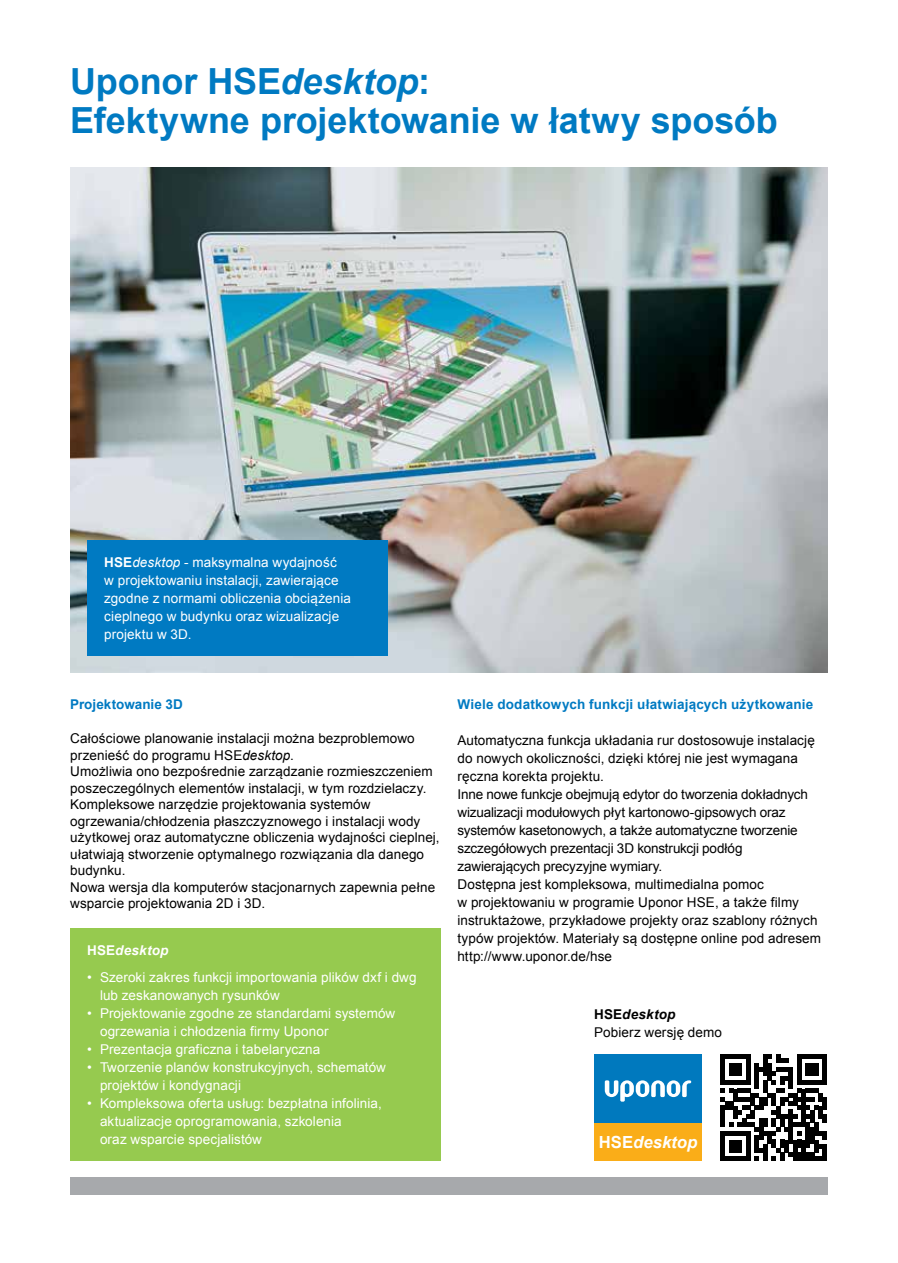
<style>
.page{position:relative;width:898px;height:1263px;background:#fff}
.page>*{position:absolute;margin:0;border:0;box-sizing:border-box;transform-origin:0 0}
.t1{font:700 36px/39px "Arial";letter-spacing:-.005em;color:#007ac2}
.t2{font:italic 700 16.65px "Arial";color:#fff}
.t3{font:13.5px/18px "Arial";letter-spacing:.005em;color:#000}
.t4{font:13.5px/18px "Arial";letter-spacing:.005em;color:#fff}
.t5{font:700 13.5px "Arial";letter-spacing:.015em;color:#007ac2}
.t6{font:italic 700 13.5px "Arial";letter-spacing:.015em;color:#fff}
.s1{font-style:italic}
.s2{font-weight:700}
.s3{font-style:normal}
.s4{font-weight:700;font-style:italic}
</style>
<div class="page">
<div style="left:70px;top:1178px;width:757px;height:17px;background:#a7a9ac"></div>
<div style="left:70px;top:928px;width:370px;height:233px;background:#96ca4f"></div>
<img style="left:70px;top:167px;width:757px;height:506px">
<div style="left:87px;top:540px;width:301px;height:116px;background:#007ac2"></div>
<div style="left:594px;top:1054px;width:107px;height:69px;background:#0079be"></div>
<div style="left:594px;top:1123px;width:107px;height:38px;background:#faad18"></div>
<svg style="left:604px;top:1080px;width:87px;height:22px"></svg>
<svg style="left:720px;top:1054px;width:106px;height:107px"></svg>
<h1 class="t1" style="left:70px;top:63px;width:709px">Uponor HSE<span class="s1">desktop</span>:<br>Efektywne projektowanie w łatwy sposób</h1>
<p class="t4" style="left:104px;top:553px;width:248px"><span class="s2">HSE</span><span class="s1">desktop</span> - maksymalna wydajność<br>w projektowaniu instalacji, zawierające zgodne z normami obliczenia obciążenia cieplnego w budynku oraz wizualizacje projektu w 3D.</p>
<p class="t5" style="left:70px;top:695px;width:114px">Projektowanie 3D</p>
<p class="t3" style="left:70px;top:730px;width:371px;line-height:16.5px">Całościowe planowanie instalacji można bezproblemowo przenieść do programu HSE<span class="s1">desktop</span>.<br>Umożliwia ono bezpośrednie zarządzanie rozmieszczeniem poszeczególnych elementów instalacji, w tym rozdzielaczy.<br>Kompleksowe narzędzie projektowania systemów ogrzewania/chłodzenia płaszczyznowego i instalacji wody użytkowej oraz automatyczne obliczenia wydajności cieplnej, ułatwiają stworzenie optymalnego rozwiązania dla danego budynku.<br>Nowa wersja dla komputerów stacjonarnych zapewnia pełne wsparcie projektowania 2D i 3D.</p>
<p class="t6" style="left:87px;top:942px;width:83px"><span class="s3">HSE</span>desktop</p>
<p class="t4" style="left:100px;top:968px;width:318px;text-indent:-13px">• Szeroki zakres funkcji importowania plików dxf i dwg lub zeskanowanych rysunków</p>
<p class="t4" style="left:100px;top:1004px;width:297px;text-indent:-13px">• Projektowanie zgodne ze standardami systemów ogrzewania i chłodzenia firmy Uponor</p>
<p class="t4" style="left:87px;top:1040px;width:234px">• Prezentacja graficzna i tabelaryczna</p>
<p class="t4" style="left:100px;top:1058px;width:287px;text-indent:-13px">• Tworzenie planów konstrukcyjnych, schematów projektów i kondygnacji</p>
<p class="t4" style="left:100px;top:1094px;width:283px;text-indent:-13px">• Kompleksowa oferta usług: bezpłatna infolinia, aktualizacje oprogramowania, szkolenia<br>oraz wsparcie specjalistów</p>
<p class="t5" style="left:457px;top:695px;width:357px">Wiele dodatkowych funkcji ułatwiających użytkowanie</p>
<p class="t3" style="left:457px;top:731px;width:365px">Automatyczna funkcja układania rur dostosowuje instalację do nowych okoliczności, dzięki której nie jest wymagana ręczna korekta projektu.<br>Inne nowe funkcje obejmują edytor do tworzenia dokładnych wizualizacji modułowych płyt kartonowo-gipsowych oraz systemów kasetonowych, a także automatyczne tworzenie szczegółowych prezentacji 3D konstrukcji podłóg zawierających precyzyjne wymiary.<br>Dostępna jest kompleksowa, multimedialna pomoc<br>w projektowaniu w programie Uponor HSE, a także filmy instruktażowe, przykładowe projekty oraz szablony różnych typów projektów. Materiały są dostępne online pod adresem http://www.uponor.de/hse</p>
<p class="t3" style="left:594px;top:1006px;width:129px"><span class="s2">HSE</span><span class="s4">desktop<br></span>Pobierz wersję demo</p>
<p class="t2" style="left:598px;top:1131px;width:100px"><span class="s3">HSE</span>desktop</p>
</div>
